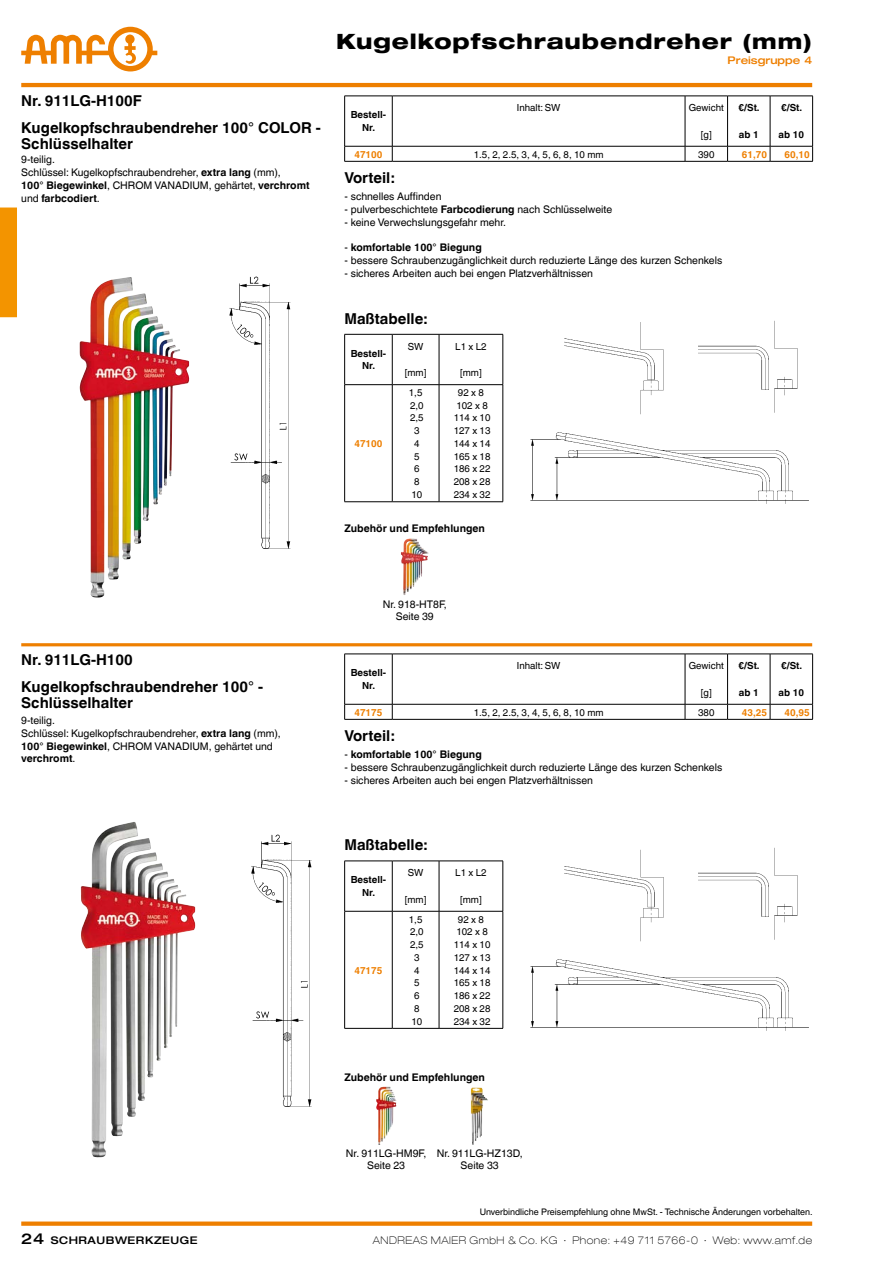
<style>
.page{position:relative;width:893px;height:1263px;background:#fff}
.page>*{position:absolute;margin:0;border:0;box-sizing:border-box;transform-origin:0 0}
.t1{font:800 expanded 21px "Helvetica Neue LT Com";letter-spacing:.045em;color:#000}
.t2{font:700 15px/16px "Helvetica World";color:#000}
.t3{font:10.5px/12.8px "Helvetica World";color:#000;text-align:center}
.t4{font:700 10.5px "Helvetica World";color:#000}
.t5{font:100 expanded 10.5px "Helvetica Neue LT Com";letter-spacing:.05em;color:#000}
.t6{font:500 expanded 10.5px "Helvetica Neue LT Com";letter-spacing:.05em;color:#000}
.t7{font:500 expanded 10.5px "Helvetica Neue LT Com";color:#ee7f00}
.t8{font:9.75px/12.8px "Helvetica World";color:#000;text-align:center}
.t9{font:700 9.75px/12.8px "Helvetica World";color:#000;text-align:center}
.t10{font:700 9.75px "Helvetica World";color:#ee7f00}
.t11{font:9px "Helvetica World";color:#000}
.s1{font-weight:700}
.s2{font-weight:400}
.s3{font-size:15px}
</style>
<div class="page">
<hr style="left:21px;top:83px;width:791px;height:4px;background:#ee7f00">
<svg style="left:21px;top:27px;width:136px;height:44px"></svg>
<div style="left:0;top:207px;width:17px;height:110px;background:#f39400"></div>
<div style="left:21px;top:1221px;width:791px;height:5px;background:#ee7f00"></div>
<hr style="left:21px;top:643px;width:791px;height:3px;background:#ee7f00">
<svg style="left:344px;top:96px;width:469px;height:65px"></svg>
<hr style="left:344px;top:161px;width:48px;height:1px;background:#000">
<hr style="left:392px;top:161px;width:293px;height:1px;background:#000">
<hr style="left:685px;top:161px;width:43px;height:1px;background:#000">
<hr style="left:728px;top:161px;width:42px;height:1px;background:#000">
<hr style="left:770px;top:161px;width:43px;height:1px;background:#000">
<svg style="left:344px;top:654px;width:469px;height:65px"></svg>
<hr style="left:344px;top:719px;width:48px;height:1px;background:#000">
<hr style="left:392px;top:719px;width:293px;height:1px;background:#000">
<hr style="left:685px;top:719px;width:43px;height:1px;background:#000">
<hr style="left:728px;top:719px;width:42px;height:1px;background:#000">
<hr style="left:770px;top:719px;width:43px;height:1px;background:#000">
<img style="left:229px;top:276px;width:62px;height:273px">
<img style="left:251px;top:834px;width:61px;height:273px">
<img style="left:698px;top:320px;width:100px;height:93px">
<img style="left:698px;top:847px;width:100px;height:93px">
<img style="left:564px;top:322px;width:100px;height:91px">
<img style="left:564px;top:849px;width:100px;height:92px">
<img style="left:530px;top:413px;width:279px;height:91px">
<img style="left:530px;top:941px;width:279px;height:90px">
<img style="left:80px;top:824px;width:90px;height:333px">
<svg style="left:345px;top:335px;width:158px;height:166px"></svg>
<hr style="left:344px;top:334px;width:48px;height:1px;background:#000">
<hr style="left:344px;top:334px;width:1px;height:50px;background:#000">
<hr style="left:392px;top:334px;width:47px;height:1px;background:#000">
<hr style="left:392px;top:334px;width:1px;height:50px;background:#000">
<hr style="left:439px;top:334px;width:64px;height:1px;background:#000">
<hr style="left:439px;top:334px;width:1px;height:50px;background:#000">
<hr style="left:503px;top:334px;width:1px;height:50px;background:#000">
<hr style="left:344px;top:384px;width:48px;height:1px;background:#000">
<hr style="left:344px;top:385px;width:1px;height:116px;background:#000">
<hr style="left:392px;top:384px;width:47px;height:1px;background:#000">
<hr style="left:392px;top:385px;width:1px;height:116px;background:#000">
<hr style="left:439px;top:384px;width:64px;height:1px;background:#000">
<hr style="left:439px;top:385px;width:1px;height:116px;background:#000">
<hr style="left:503px;top:385px;width:1px;height:116px;background:#000">
<hr style="left:344px;top:501px;width:48px;height:1px;background:#000">
<hr style="left:392px;top:501px;width:47px;height:1px;background:#000">
<hr style="left:439px;top:501px;width:64px;height:1px;background:#000">
<svg style="left:345px;top:862px;width:158px;height:166px"></svg>
<hr style="left:344px;top:861px;width:48px;height:1px;background:#000">
<hr style="left:344px;top:861px;width:1px;height:50px;background:#000">
<hr style="left:392px;top:861px;width:47px;height:1px;background:#000">
<hr style="left:392px;top:861px;width:1px;height:50px;background:#000">
<hr style="left:439px;top:861px;width:64px;height:1px;background:#000">
<hr style="left:439px;top:861px;width:1px;height:50px;background:#000">
<hr style="left:503px;top:861px;width:1px;height:50px;background:#000">
<hr style="left:344px;top:911px;width:48px;height:1px;background:#000">
<hr style="left:344px;top:911px;width:1px;height:117px;background:#000">
<hr style="left:392px;top:911px;width:47px;height:1px;background:#000">
<hr style="left:392px;top:911px;width:1px;height:117px;background:#000">
<hr style="left:439px;top:911px;width:64px;height:1px;background:#000">
<hr style="left:439px;top:911px;width:1px;height:117px;background:#000">
<hr style="left:503px;top:911px;width:1px;height:117px;background:#000">
<hr style="left:344px;top:1028px;width:48px;height:1px;background:#000">
<hr style="left:392px;top:1028px;width:47px;height:1px;background:#000">
<hr style="left:439px;top:1028px;width:64px;height:1px;background:#000">
<img style="left:80px;top:280px;width:87px;height:318px">
<img style="left:401px;top:538px;width:28px;height:57px">
<img style="left:376px;top:1087px;width:15px;height:58px">
<img style="left:471px;top:1087px;width:17px;height:58px">
<h1 class="t1" style="left:336px;top:28px;width:478px">Kugelkopfschraubendreher (mm)</h1>
<h2 class="t2" style="left:21px;top:93px;width:122px">Nr. 911LG-H100F</h2>
<h2 class="t2" style="left:21px;top:120px;width:301px">Kugelkopfschraubendreher 100° COLOR -<br>Schlüsselhalter</h2>
<p class="t3" style="left:21px;top:153px;width:290px;text-align:left">9-teilig.<br>Schlüssel: Kugelkopfschraubendreher, <span class="s1">extra lang</span> (mm),<br><span class="s1">100° Biegewinkel</span>, CHROM VANADIUM, gehärtet, <span class="s1">verchromt </span>und <span class="s1">farbcodiert</span>.</p>
<p class="t9" style="left:351px;top:108px;width:37px">Bestell-<br>Nr.</p>
<p class="t7" style="left:728px;top:53px;width:86px">PREISGRUPPE 4</p>
<p class="t8" style="left:517px;top:102px;width:45px">Inhalt: SW</p>
<p class="t8" style="left:689px;top:102px;width:37px">Gewicht</p>
<p class="t8" style="left:701px;top:128px;width:12px">[g]</p>
<p class="t9" style="left:739px;top:102px;width:23px">€/St.</p>
<p class="t9" style="left:739px;top:128px;width:21px">ab 1</p>
<p class="t9" style="left:781px;top:102px;width:23px">€/St.</p>
<p class="t9" style="left:779px;top:128px;width:27px">ab 10</p>
<p class="t10" style="left:354px;top:148px;width:30px">47100</p>
<p class="t8" style="left:474px;top:148px;width:131px">1.5, 2, 2.5, 3, 4, 5, 6, 8, 10 mm</p>
<p class="t8" style="left:698px;top:148px;width:18px">390</p>
<p class="t10" style="left:742px;top:148px;width:27px">61,70</p>
<p class="t10" style="left:784px;top:148px;width:27px">60,10</p>
<h2 class="t2" style="left:344px;top:170px;width:52px">Vorteil:</h2>
<p class="t3" style="left:344px;top:190px;width:99px">- schnelles Auffinden</p>
<p class="t3" style="left:344px;top:203px;width:269px">- pulverbeschichtete <span class="s1">Farbcodierung</span> nach Schlüsselweite</p>
<p class="t3" style="left:344px;top:216px;width:163px">- keine Verwechslungsgefahr mehr.</p>
<p class="t4" style="left:344px;top:241px;width:139px"><span class="s2">-</span> komfortable 100° Biegung</p>
<p class="t3" style="left:344px;top:254px;width:379px">- bessere Schraubenzugänglichkeit durch reduzierte Länge des kurzen Schenkels</p>
<p class="t3" style="left:344px;top:267px;width:250px">- sicheres Arbeiten auch bei engen Platzverhältnissen</p>
<h2 class="t2" style="left:344px;top:310px;width:85px">Maßtabelle:</h2>
<p class="t9" style="left:351px;top:347px;width:37px">Bestell-<br>Nr.</p>
<p class="t8" style="left:408px;top:340px;width:17px">SW</p>
<p class="t8" style="left:405px;top:366px;width:23px">[mm]</p>
<p class="t8" style="left:455px;top:340px;width:33px">L1 x L2</p>
<p class="t8" style="left:460px;top:366px;width:23px">[mm]</p>
<p class="t10" style="left:354px;top:438px;width:30px">47100</p>
<p class="t8" style="left:409px;top:386px;width:16px">1,5<br>2,0<br>2,5<br>3<br>4<br>5<br>6<br>8<br>10</p>
<p class="t8" style="left:454px;top:386px;width:38px">92 x 8<br>102 x 8<br>114 x 10<br>127 x 13<br>144 x 14<br>165 x 18<br>186 x 22<br>208 x 28<br>234 x 32</p>
<p class="t4" style="left:344px;top:522px;width:142px">Zubehör und Empfehlungen</p>
<h2 class="t2" style="left:21px;top:652px;width:113px">Nr. 911LG-H100</h2>
<h2 class="t2" style="left:21px;top:679px;width:243px">Kugelkopfschraubendreher 100° -<br>Schlüsselhalter</h2>
<p class="t3" style="left:21px;top:714px;width:261px;text-align:left">9-teilig.<br>Schlüssel: Kugelkopfschraubendreher, <span class="s1">extra lang</span> (mm),<br><span class="s1">100° Biegewinkel</span>, CHROM VANADIUM, gehärtet und <span class="s1">verchromt</span>.</p>
<p class="t3" style="left:383px;top:599px;width:65px;line-height:11.7px">Nr. 918-HT8F,<br>Seite 39</p>
<p class="t9" style="left:351px;top:666px;width:37px">Bestell-<br>Nr.</p>
<p class="t8" style="left:517px;top:660px;width:45px">Inhalt: SW</p>
<p class="t8" style="left:689px;top:660px;width:37px">Gewicht</p>
<p class="t8" style="left:701px;top:686px;width:12px">[g]</p>
<p class="t9" style="left:739px;top:660px;width:23px">€/St.</p>
<p class="t9" style="left:739px;top:686px;width:21px">ab 1</p>
<p class="t9" style="left:781px;top:660px;width:23px">€/St.</p>
<p class="t9" style="left:779px;top:686px;width:27px">ab 10</p>
<p class="t10" style="left:354px;top:706px;width:30px">47175</p>
<p class="t8" style="left:474px;top:706px;width:131px">1.5, 2, 2.5, 3, 4, 5, 6, 8, 10 mm</p>
<p class="t8" style="left:698px;top:706px;width:18px">380</p>
<p class="t10" style="left:742px;top:706px;width:27px">43,25</p>
<p class="t10" style="left:784px;top:706px;width:27px">40,95</p>
<h2 class="t2" style="left:344px;top:728px;width:52px">Vorteil:</h2>
<p class="t4" style="left:344px;top:748px;width:139px"><span class="s2">-</span> komfortable 100° Biegung</p>
<p class="t3" style="left:344px;top:761px;width:379px">- bessere Schraubenzugänglichkeit durch reduzierte Länge des kurzen Schenkels</p>
<p class="t3" style="left:344px;top:774px;width:250px">- sicheres Arbeiten auch bei engen Platzverhältnissen</p>
<h2 class="t2" style="left:344px;top:837px;width:85px">Maßtabelle:</h2>
<p class="t9" style="left:351px;top:873px;width:37px">Bestell-<br>Nr.</p>
<p class="t8" style="left:408px;top:867px;width:17px">SW</p>
<p class="t8" style="left:405px;top:893px;width:23px">[mm]</p>
<p class="t8" style="left:455px;top:867px;width:33px">L1 x L2</p>
<p class="t8" style="left:460px;top:893px;width:23px">[mm]</p>
<p class="t10" style="left:354px;top:964px;width:30px">47175</p>
<p class="t8" style="left:409px;top:913px;width:16px">1,5<br>2,0<br>2,5<br>3<br>4<br>5<br>6<br>8<br>10</p>
<p class="t8" style="left:454px;top:913px;width:38px">92 x 8<br>102 x 8<br>114 x 10<br>127 x 13<br>144 x 14<br>165 x 18<br>186 x 22<br>208 x 28<br>234 x 32</p>
<p class="t4" style="left:344px;top:1071px;width:142px">Zubehör und Empfehlungen</p>
<p class="t3" style="left:346px;top:1148px;width:82px;line-height:11.7px">Nr. 911LG-HM9F,<br>Seite 23</p>
<p class="t3" style="left:437px;top:1148px;width:87px;line-height:11.7px">Nr. 911LG-HZ13D,<br>Seite 33</p>
<p class="t11" style="left:480px;top:1207px;width:334px">Unverbindliche Preisempfehlung ohne MwSt. - Technische Änderungen vorbehalten.</p>
<p class="t6" style="left:21px;top:1233px;width:178px"><span class="s3">24</span> SCHRAUBWERKZEUGE</p>
<p class="t5" style="left:373px;top:1233px;width:441px">ANDREAS MAIER GmbH &amp; Co. KG ∙ Phone: +49 711 5766-0 ∙ Web: www.amf.de</p>
</div>
